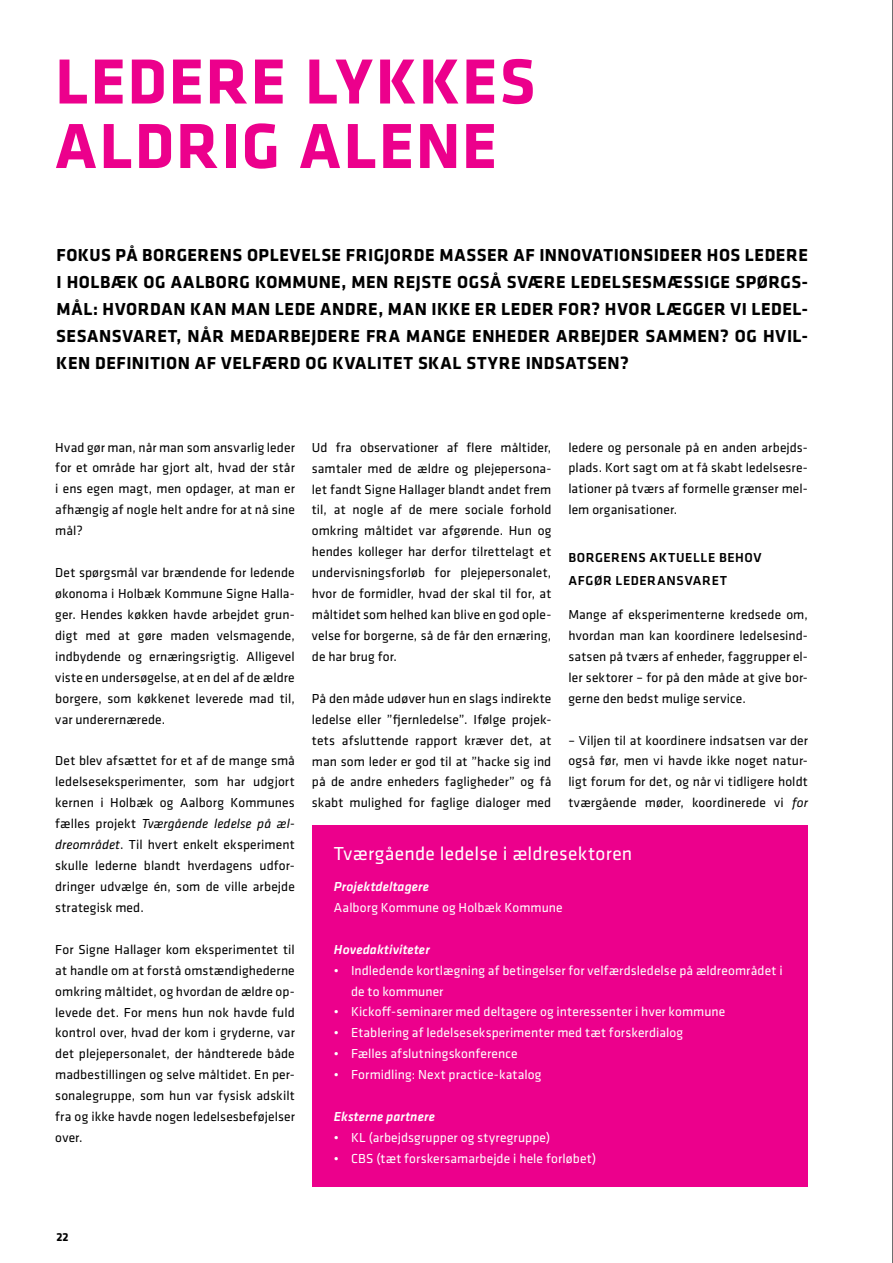
<style>
.page{position:relative;width:893px;height:1263px;background:#fff}
.page>*{position:absolute;margin:0;border:0;box-sizing:border-box;transform-origin:0 0}
.t1{font:700 66px/64.5px "Klavika Basic";letter-spacing:.035em;color:#ec008c}
.t2{font:19.5px "Klavika Basic";letter-spacing:.01em;color:#fff}
.t3{font:700 18px/27px "Klavika Basic";letter-spacing:.04em;color:#000;text-align:justify}
.t4{font:13.5px/20.9px "Klavika Basic";letter-spacing:.005em;color:#000;text-align:justify}
.t5{font:13.5px/20.9px "Klavika Basic";letter-spacing:.005em;color:#fff}
.t6{font:italic 500 13.5px "Klavika Basic";letter-spacing:.01em;color:#fff}
.t7{font:500 13.5px/22.5px "Klavika Basic";letter-spacing:.05em;color:#000}
.t8{font:700 12px "Klavika Basic";color:#000}
.s1{font-style:italic}
</style>
<div class="page">
<div style="left:312px;top:825px;width:496px;height:361px;background:#ec008c"></div>
<hr style="left:892px;top:0;width:1px;height:1263px;background:#000">
<h1 class="t1" style="left:55px;top:46px;width:482px">LEDERE LYKKES<br>ALDRIG ALENE</h1>
<p class="t3" style="left:56px;top:241px;width:753px">FOKUS PÅ BORGERENS OPLEVELSE FRIGJORDE MASSER AF INNOVATIONSIDEER HOS LEDERE I HOLBÆK OG AALBORG KOMMUNE, MEN REJSTE OGSÅ SVÆRE LEDELSESMÆSSIGE SPØRGS-MÅL: HVORDAN KAN MAN LEDE ANDRE, MAN IKKE ER LEDER FOR? HVOR LÆGGER VI LEDEL-SESANSVARET, NÅR MEDARBEJDERE FRA MANGE ENHEDER ARBEJDER SAMMEN? OG HVIL-KEN DEFINITION AF VELFÆRD OG KVALITET SKAL STYRE INDSATSEN?</p>
<p class="t4" style="left:55px;top:436px;width:241px">Hvad gør man, når man som ansvarlig leder for et område har gjort alt, hvad der står i ens egen magt, men opdager, at man er afhængig af nogle helt andre for at nå sine mål?</p>
<p class="t4" style="left:55px;top:562px;width:241px">Det spørgsmål var brændende for ledende økonoma i Holbæk Kommune Signe Halla&shy;ger. Hendes køkken havde arbejdet grun&shy;digt med at gøre maden velsmagende, indbydende og ernæringsrigtig. Alligevel viste en undersøgelse, at en del af de ældre borgere, som køkkenet leverede mad til, var underernærede.</p>
<p class="t4" style="left:55px;top:750px;width:241px">Det blev afsættet for et af de mange små ledelseseksperimenter, som har udgjort kernen i Holbæk og Aalborg Kommunes fælles projekt <span class="s1">Tværgående ledelse på æl&shy;dreområdet</span>. Til hvert enkelt eksperiment skulle lederne blandt hverdagens udfor&shy;dringer udvælge én, som de ville arbejde strategisk med.</p>
<p class="t4" style="left:55px;top:938px;width:241px">For Signe Hallager kom eksperimentet til at handle om at forstå omstændighederne omkring måltidet, og hvordan de ældre op&shy;levede det. For mens hun nok havde fuld kontrol over, hvad der kom i gryderne, var det plejepersonalet, der håndterede både madbestillingen og selve måltidet. En per&shy;sonalegruppe, som hun var fysisk adskilt fra og ikke havde nogen ledelsesbeføjelser over.</p>
<p class="t4" style="left:312px;top:436px;width:241px">Ud fra observationer af flere måltider, samtaler med de ældre og plejepersona&shy;let fandt Signe Hallager blandt andet frem til, at nogle af de mere sociale forhold omkring måltidet var afgørende. Hun og hendes kolleger har derfor tilrettelagt et undervisningsforløb for plejepersonalet, hvor de formidler, hvad der skal til for, at måltidet som helhed kan blive en god ople&shy;velse for borgerne, så de får den ernæring, de har brug for.</p>
<p class="t4" style="left:312px;top:687px;width:241px">På den måde udøver hun en slags indirekte ledelse eller ”fjernledelse”. Ifølge projek&shy;tets afsluttende rapport kræver det, at man som leder er god til at ”hacke sig ind på de andre enheders fagligheder” og få skabt mulighed for faglige dialoger med</p>
<h2 class="t2" style="left:334px;top:840px;width:300px">Tværgående ledelse i ældresektoren</h2>
<p class="t6" style="left:334px;top:877px;width:97px">Projektdeltagere</p>
<p class="t5" style="left:334px;top:896px;width:230px">Aalborg Kommune og Holbæk Kommune</p>
<p class="t6" style="left:334px;top:940px;width:97px">Hovedaktiviteter</p>
<p class="t5" style="left:351px;top:959px;width:433px;text-indent:-17px">• Indledende kortlægning af betingelser for velfærdsledelse på ældreområdet i de to kommuner</p>
<p class="t5" style="left:334px;top:1001px;width:393px">• Kickoff-seminarer med deltagere og interessenter i hver kommune</p>
<p class="t5" style="left:334px;top:1022px;width:351px">• Etablering af ledelseseksperimenter med tæt forskerdialog</p>
<p class="t5" style="left:334px;top:1043px;width:185px">• Fælles afslutningskonference</p>
<p class="t5" style="left:334px;top:1064px;width:209px">• Formidling: Next practice-katalog</p>
<p class="t6" style="left:334px;top:1107px;width:102px">Eksterne partnere</p>
<p class="t5" style="left:334px;top:1127px;width:218px">• KL (arbejdsgrupper og styregruppe)</p>
<p class="t5" style="left:334px;top:1147px;width:264px">• CBS (tæt forskersamarbejde i hele forløbet)</p>
<p class="t4" style="left:568px;top:436px;width:241px">ledere og personale på en anden arbejds&shy;plads. Kort sagt om at få skabt ledelsesre&shy;lationer på tværs af formelle grænser mel&shy;lem organisationer.</p>
<p class="t7" style="left:568px;top:546px;width:193px">BORGERENS AKTUELLE BEHOV<br>AFGØR LEDERANSVARET</p>
<p class="t4" style="left:568px;top:604px;width:241px">Mange af eksperimenterne kredsede om, hvordan man kan koordinere ledelsesind&shy;satsen på tværs af enheder, faggrupper el&shy;ler sektorer – for på den måde at give bor&shy;gerne den bedst mulige service.</p>
<p class="t4" style="left:568px;top:729px;width:241px">– Viljen til at koordinere indsatsen var der også før, men vi havde ikke noget natur&shy;ligt forum for det, og når vi tidligere holdt tværgående møder, koordinerede vi <span class="s1">for</span></p>
<p class="t8" style="left:56px;top:1228px;width:14px">22</p>
</div>
